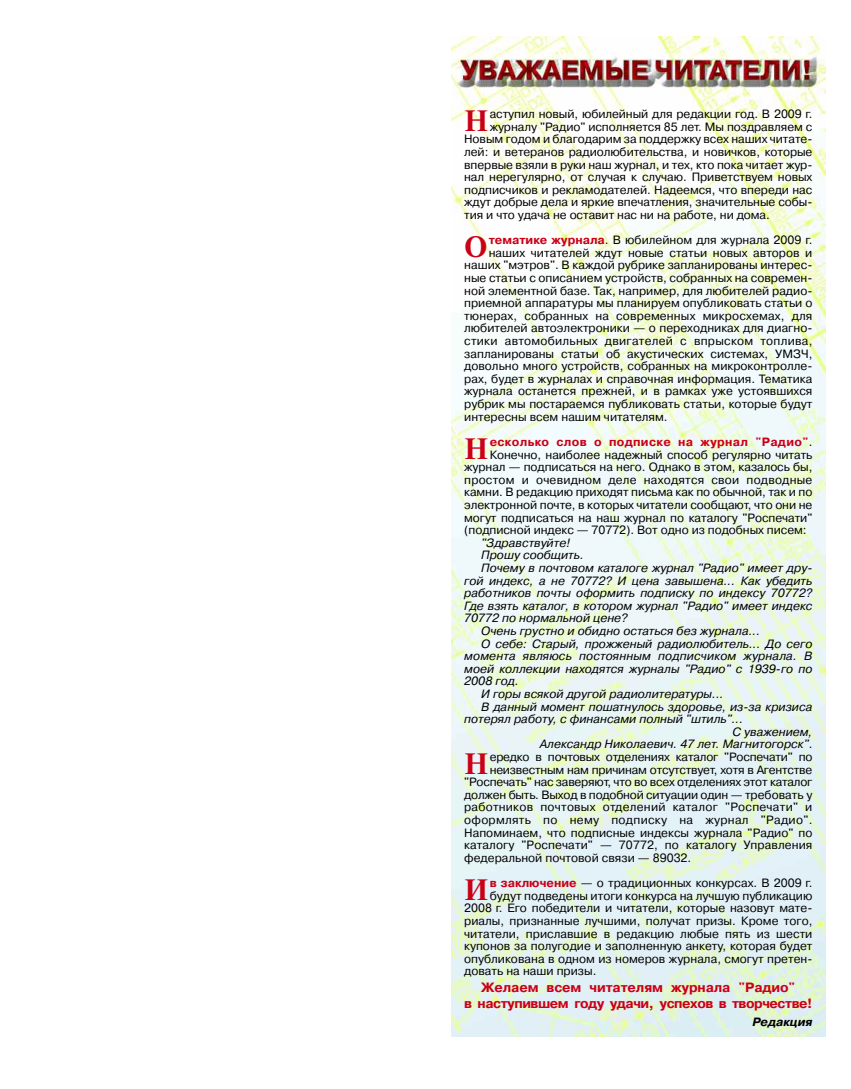
<style>
.page{position:relative;width:851px;height:1089px;background:#fff}
.page>*{position:absolute;margin:0;border:0;box-sizing:border-box;transform-origin:0 0}
.t1{font:700 29.4px "Newton C";color:#ca0016}
.t2{font:700 13.5px/16.5px "Pragmatica C";letter-spacing:-.03em;color:#ca0016;text-align:center}
.t3{font:12px "Pragmatica C";color:#000}
.t4{font:italic 12px "Pragmatica C";color:#000}
.t5{font:12px "Pragmatica C";letter-spacing:-.02em;color:#000}
.t6{font:12px "Pragmatica C";letter-spacing:.02em;color:#000}
.t7{font:12px "Pragmatica C";letter-spacing:.025em;color:#000}
.t8{font:700 12px "Pragmatica C";letter-spacing:.025em;color:#ca0016}
.t9{font:italic 700 12px "Pragmatica C";color:#000}
.s1{font-weight:700;color:#ca0016}
.s2{font-weight:400;color:#000}
.s3{font-style:normal}
</style>
<div class="page">
<img style="left:451px;top:37px;width:374px;height:999px">
<h1 class="t1" style="left:464px;top:103px;width:26px">Н</h1>
<p class="t3" style="left:489px;top:107px;width:324px">аступил новый, юбилейный для редакции год. В 2009 г.</p>
<p class="t3" style="left:489px;top:120px;width:324px">журналу "Радио" исполняется 85 лет. Мы поздравляем с</p>
<p class="t3" style="left:464px;top:132px;width:350px">Новым годом и благодарим за поддержку всех наших читате-</p>
<p class="t3" style="left:464px;top:145px;width:349px">лей: и ветеранов радиолюбительства, и новичков, которые</p>
<p class="t3" style="left:464px;top:157px;width:350px">впервые взяли в руки наш журнал, и тех, кто пока читает жур-</p>
<p class="t3" style="left:464px;top:170px;width:350px">нал нерегулярно, от случая к случаю. Приветствуем новых</p>
<p class="t3" style="left:464px;top:183px;width:350px">подписчиков и рекламодателей. Надеемся, что впереди нас</p>
<p class="t3" style="left:464px;top:195px;width:350px">ждут добрые дела и яркие впечатления, значительные собы-</p>
<p class="t3" style="left:464px;top:208px;width:307px">тия и что удача не оставит нас ни на работе, ни дома.</p>
<h1 class="t1" style="left:464px;top:229px;width:25px">О</h1>
<p class="t3" style="left:488px;top:233px;width:325px"><span class="s1">тематике журнала</span>. В юбилейном для журнала 2009 г.</p>
<p class="t3" style="left:488px;top:246px;width:325px">наших читателей ждут новые статьи новых авторов и</p>
<p class="t3" style="left:464px;top:258px;width:350px">наших "мэтров". В каждой рубрике запланированы интерес-</p>
<p class="t3" style="left:464px;top:271px;width:350px">ные статьи с описанием устройств, собранных на современ-</p>
<p class="t3" style="left:464px;top:283px;width:350px">ной элементной базе. Так, например, для любителей радио-</p>
<p class="t3" style="left:464px;top:296px;width:350px">приемной аппаратуры мы планируем опубликовать статьи о</p>
<p class="t3" style="left:464px;top:309px;width:349px">тюнерах, собранных на современных микросхемах, для</p>
<p class="t3" style="left:464px;top:321px;width:350px">любителей автоэлектроники — о переходниках для диагно-</p>
<p class="t6" style="left:464px;top:334px;width:350px">стики автомобильных двигателей с впрыском топлива,</p>
<p class="t3" style="left:464px;top:346px;width:350px">запланированы статьи об акустических системах, УМЗЧ,</p>
<p class="t3" style="left:464px;top:359px;width:350px">довольно много устройств, собранных на микроконтролле-</p>
<p class="t3" style="left:464px;top:372px;width:350px">рах, будет в журналах и справочная информация. Тематика</p>
<p class="t3" style="left:464px;top:384px;width:350px">журнала останется прежней, и в рамках уже устоявшихся</p>
<p class="t3" style="left:464px;top:397px;width:350px">рубрик мы постараемся публиковать статьи, которые будут</p>
<p class="t3" style="left:464px;top:409px;width:205px">интересны всем нашим читателям.</p>
<h1 class="t1" style="left:464px;top:431px;width:26px">Н</h1>
<p class="t8" style="left:489px;top:435px;width:324px">есколько слов о подписке на журнал "Радио"<span class="s2">.</span></p>
<p class="t3" style="left:489px;top:447px;width:324px">Конечно, наиболее надежный способ регулярно читать</p>
<p class="t3" style="left:464px;top:460px;width:350px">журнал — подписаться на него. Однако в этом, казалось бы,</p>
<p class="t3" style="left:464px;top:472px;width:349px">простом и очевидном деле находятся свои подводные</p>
<p class="t3" style="left:464px;top:485px;width:350px">камни. В редакцию приходят письма как по обычной, так и по</p>
<p class="t3" style="left:464px;top:498px;width:350px">электронной почте, в которых читатели сообщают, что они не</p>
<p class="t3" style="left:464px;top:510px;width:349px">могут подписаться на наш журнал по каталогу "Роспечати"</p>
<p class="t3" style="left:464px;top:523px;width:344px">(подписной индекс — 70772). Вот одно из подобных писем:</p>
<p class="t4" style="left:481px;top:535px;width:90px">"Здравствуйте!</p>
<p class="t4" style="left:481px;top:548px;width:104px">Прошу сообщить.</p>
<p class="t4" style="left:481px;top:561px;width:332px">Почему в почтовом каталоге журнал "Радио" имеет дру-</p>
<p class="t4" style="left:464px;top:573px;width:350px">гой индекс, а не 70772? И цена завышена... Как убедить</p>
<p class="t4" style="left:464px;top:586px;width:350px">работников почты оформить подписку по индексу 70772?</p>
<p class="t4" style="left:464px;top:598px;width:350px">Где взять каталог, в котором журнал "Радио" имеет индекс</p>
<p class="t4" style="left:464px;top:611px;width:165px">70772 по нормальной цене?</p>
<p class="t4" style="left:481px;top:624px;width:280px">Очень грустно и обидно остаться без журнала...</p>
<p class="t4" style="left:481px;top:636px;width:333px">О себе: Старый, прожженый радиолюбитель... До сего</p>
<p class="t4" style="left:464px;top:649px;width:350px">момента являюсь постоянным подписчиком журнала. В</p>
<p class="t4" style="left:464px;top:661px;width:350px">моей коллекции находятся журналы "Радио" с 1939-го по</p>
<p class="t4" style="left:464px;top:674px;width:56px">2008 год.</p>
<p class="t4" style="left:481px;top:687px;width:244px">И горы всякой другой радиолитературы...</p>
<p class="t4" style="left:481px;top:699px;width:333px">В данный момент пошатнулось здоровье, из-за кризиса</p>
<p class="t4" style="left:464px;top:712px;width:280px">потерял работу, с финансами полный "штиль"...</p>
<p class="t4" style="left:732px;top:724px;width:81px">С уважением,</p>
<p class="t4" style="left:539px;top:737px;width:274px">Александр Николаевич. 47 лет. Магнитогорск"<span class="s3">.</span></p>
<h1 class="t1" style="left:464px;top:746px;width:26px">Н</h1>
<p class="t5" style="left:489px;top:750px;width:324px">ередко в почтовых отделениях каталог "Роспечати" по</p>
<p class="t5" style="left:489px;top:762px;width:324px">неизвестным нам причинам отсутствует, хотя в Агентстве</p>
<p class="t5" style="left:464px;top:775px;width:350px">"Роспечать" нас заверяют, что во всех отделениях этот каталог</p>
<p class="t3" style="left:464px;top:787px;width:350px">должен быть. Выход в подобной ситуации один — требовать у</p>
<p class="t6" style="left:464px;top:800px;width:350px">работников почтовых отделений каталог "Роспечати" и</p>
<p class="t7" style="left:464px;top:813px;width:349px">оформлять по нему подписку на журнал "Радио".</p>
<p class="t3" style="left:464px;top:825px;width:350px">Напоминаем, что подписные индексы журнала "Радио" по</p>
<p class="t3" style="left:464px;top:838px;width:350px">каталогу "Роспечати" — 70772, по каталогу Управления</p>
<p class="t3" style="left:464px;top:850px;width:228px">федеральной почтовой связи — 89032.</p>
<h1 class="t1" style="left:464px;top:872px;width:26px">И</h1>
<p class="t3" style="left:489px;top:876px;width:324px"><span class="s1">в заключение</span> — о традиционных конкурсах. В 2009 г.</p>
<p class="t3" style="left:489px;top:888px;width:324px">будут подведены итоги конкурса на лучшую публикацию</p>
<p class="t3" style="left:464px;top:901px;width:350px">2008 г. Его победители и читатели, которые назовут мате-</p>
<p class="t3" style="left:464px;top:913px;width:350px">риалы, признанные лучшими, получат призы. Кроме того,</p>
<p class="t3" style="left:464px;top:926px;width:350px">читатели, приславшие в редакцию любые пять из шести</p>
<p class="t3" style="left:464px;top:939px;width:350px">купонов за полугодие и заполненную анкету, которая будет</p>
<p class="t3" style="left:464px;top:951px;width:350px">опубликована в одном из номеров журнала, смогут претен-</p>
<p class="t3" style="left:464px;top:964px;width:134px">довать на наши призы.</p>
<p class="t2" style="left:464px;top:979px;width:349px">Желаем всем читателям журнала "Радио"<br>в наступившем году удачи, успехов в творчестве!</p>
<p class="t9" style="left:752px;top:1014px;width:62px">Редакция</p>
</div>
